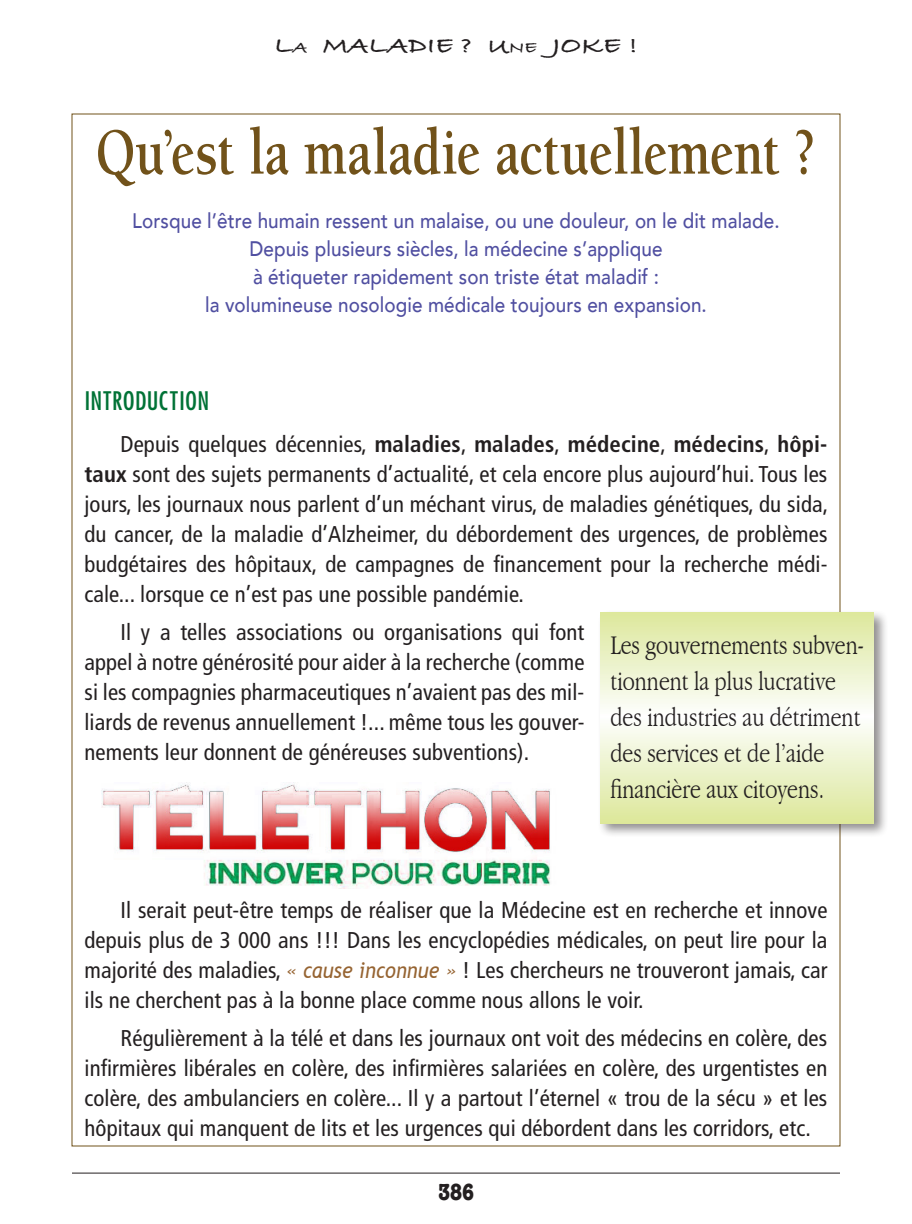
<style>
.page{position:relative;width:912px;height:1224px;background:#fff}
.page>*{position:absolute;margin:0;border:0;box-sizing:border-box;transform-origin:0 0}
.t1{font:700 67.2px "Berkeley";color:#71521a;scale:.78 1}
.t2{font:300 condensed 28px/36px "Garamond";color:#231f20;scale:.96 1}
.t3{font:24px "Futura Cond Demi";letter-spacing:.005em;color:#007236}
.t4{font:700 condensed 24px "American Typewriter";color:#231f20}
.t5{font:700 23.8px "Bradley Hand ITCTT";letter-spacing:.01em;color:#231f20;scale:1.2 1}
.t6{font:condensed 22.8px/30px "Frutiger";letter-spacing:.005em;color:#231f20;text-align:justify}
.t7{font:500 21px/28px "Avenir";letter-spacing:.005em;color:#504fa1;text-align:center;scale:.9 1}
.s1{font-size:16.6px}
.s2{font-weight:700}
.s3{font-family:"Trebuchet MS";font-style:italic;font-stretch:normal;font-size:22px;color:#966432}
</style>
<div class="page">
<hr style="left:72px;top:1173px;width:768px;height:1px;background:#231f20">
<div style="left:598px;top:610px;width:291px;height:228px;background:#231f20;opacity:.5"></div>
<svg style="left:600px;top:612px;width:274px;height:211px"></svg>
<img style="left:102px;top:782px;width:448px;height:106px">
<p class="t5" style="left:274px;top:27px;width:304px">L<span class="s1">a</span> MALADIE ? U<span class="s1">ne</span> JOKE !</p>
<h1 class="t1" style="left:96px;top:117px;width:925px">Qu’est la maladie actuellement ?</h1>
<p class="t7" style="left:132px;top:205px;width:721px">Lorsque l’être humain ressent un malaise, ou une douleur, on le dit malade.<br>Depuis plusieurs siècles, la médecine s’applique<br>à étiqueter rapidement son triste état maladif :<br>la volumineuse nosologie médicale toujours en expansion.</p>
<p class="t3" style="left:84px;top:385px;width:126px">INTRODUCTION</p>
<p class="t6" style="left:84px;top:429px;width:745px;text-indent:36px">Depuis quelques décennies, <span class="s2">maladies</span>, <span class="s2">malades</span>, <span class="s2">médecine</span>, <span class="s2">médecins</span>, <span class="s2">hôpi&shy;taux</span> sont des sujets permanents d’actualité, et cela encore plus aujourd’hui. Tous les jours, les journaux nous parlent d’un méchant virus, de maladies génétiques, du sida, du cancer, de la maladie d’Alzheimer, du débordement des urgences, de problèmes budgétaires des hôpitaux, de campagnes de financement pour la recherche médi&shy;cale... lorsque ce n’est pas une possible pandémie.</p>
<p class="t6" style="left:84px;top:617px;width:502px;text-indent:36px">Il y a telles associations ou organisations qui font appel à notre générosité pour aider à la recherche (comme si les compagnies pharmaceutiques n’avaient pas des mil&shy;liards de revenus annuellement !... même tous les gouver&shy;nements leur donnent de généreuses subventions).</p>
<p class="t2" style="left:610px;top:627px;width:265px">Les gouvernements subven&shy;tionnent la plus lucrative des industries au détriment des services et de l’aide financière aux citoyens.</p>
<p class="t6" style="left:84px;top:895px;width:745px;text-indent:36px">Il serait peut-être temps de réaliser que la Médecine est en recherche et innove depuis plus de 3 000 ans !!! Dans les encyclopédies médicales, on peut lire pour la majorité des maladies, <span class="s3">« cause inconnue »</span> ! Les chercheurs ne trouveront jamais, car ils ne cherchent pas à la bonne place comme nous allons le voir.</p>
<p class="t6" style="left:84px;top:1023px;width:744px;text-indent:36px">Régulièrement à la télé et dans les journaux ont voit des médecins en colère, des infirmières libérales en colère, des infirmières salariées en colère, des urgentistes en colère, des ambulanciers en colère... Il y a partout l’éternel « trou de la sécu » et les hôpitaux qui manquent de lits et les urgences qui débordent dans les corridors, etc.</p>
<p class="t4" style="left:438px;top:1172px;width:37px">386</p>
</div>
